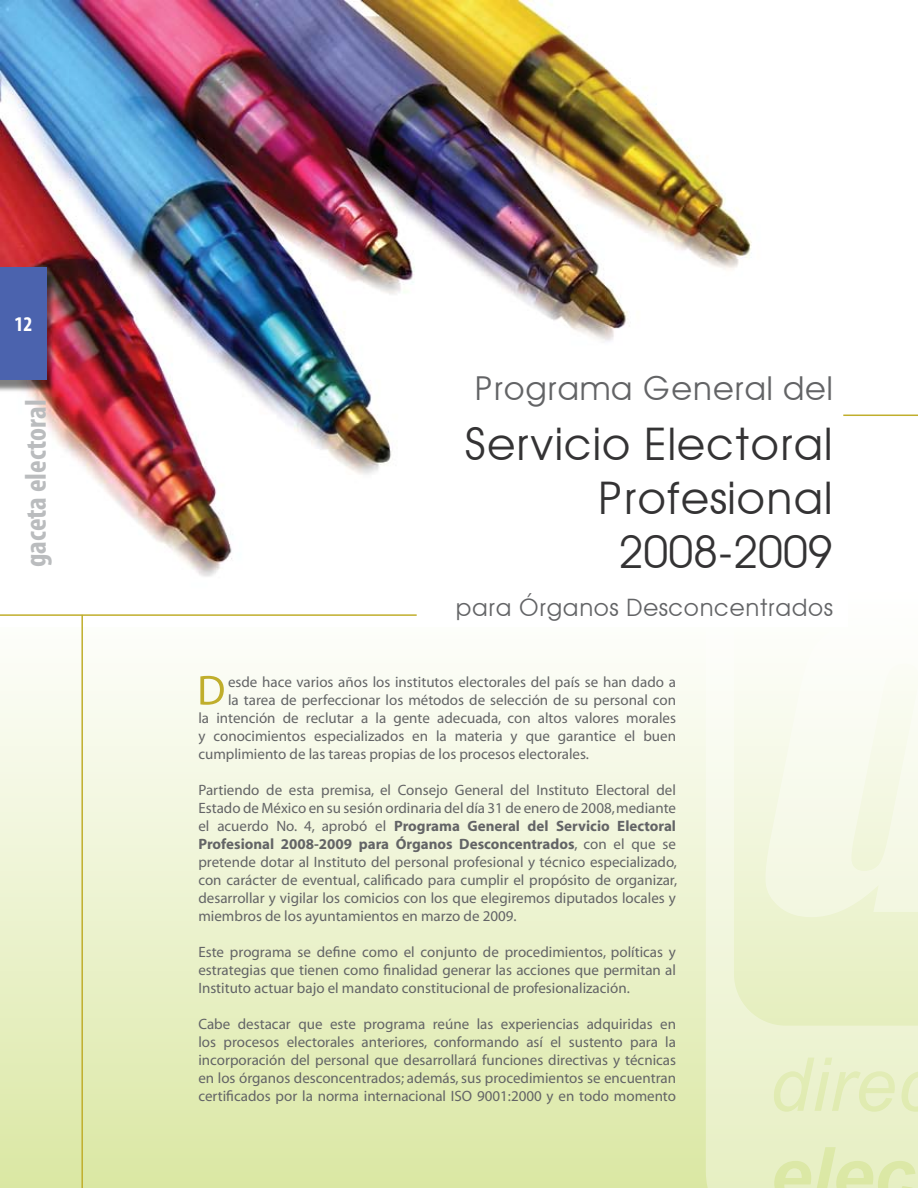
<style>
.page{position:relative;width:918px;height:1188px;background:#fff}
.page>*{position:absolute;margin:0;border:0;box-sizing:border-box;transform-origin:0 0}
.t1{font:45px/54px "Avant Garde";color:#343334;text-align:right}
.t2{font:33px "Avant Garde";color:#636466}
.t3{font:700 condensed 30px "Myriad Pro";color:#babcbe}
.t4{font:24px "Avant Garde";color:#636466}
.t5{font:700 condensed 21px "Myriad Pro";color:#fff}
.t6{font:15px/18px "Myriad";color:#636466;text-align:justify}
.s1{font-weight:700}
</style>
<div class="page">
<div style="left:0;top:584px;width:918px;height:604px;background:linear-gradient(to bottom,#fff,#dbe8a4)"></div>
<svg style="left:706px;top:626px;width:212px;height:562px;background:#ecf2d0"></svg>
<svg style="left:766px;top:584px;width:152px;height:333px;fill:#f7faed"></svg>
<img style="left:0;top:0;width:847px;height:626px">
<div style="left:0;top:270px;width:57px;height:124px;background:#000;opacity:.5"></div>
<div style="left:0;top:267px;width:47px;height:113px;background:#4b63ae"></div>
<hr style="left:843px;top:415px;width:75px;height:1px;background:#c0ae2c">
<hr style="left:0;top:614px;width:417px;height:2px;background:#c0ae2c">
<hr style="left:81px;top:615px;width:2px;height:573px;background:#c0ae2c">
<svg style="left:200px;top:676px;width:24px;height:29px"></svg>
<h3 class="t5" style="left:14px;top:311px;width:18px">12</h3>
<h3 class="t3" style="left:17px;top:567px;width:169px;rotate:-90deg">gaceta electoral</h3>
<h2 class="t2" style="left:474px;top:369px;width:361px">Programa General del</h2>
<h1 class="t1" style="left:464px;top:417px;width:370px">Servicio Electoral<br>Profesional<br>2008-2009</h1>
<h3 class="t4" style="left:455px;top:593px;width:379px">para Órganos Desconcentrados</h3>
<p class="t6" style="left:228px;top:674px;width:449px">esde hace varios años los institutos electorales del país se han dado a</p>
<p class="t6" style="left:228px;top:692px;width:450px">la tarea de perfeccionar los métodos de selección de su personal con</p>
<p class="t6" style="left:198px;top:710px;width:479px">la intención de reclutar a la gente adecuada, con altos valores morales</p>
<p class="t6" style="left:198px;top:728px;width:479px">y conocimientos especializados en la materia y que garantice el buen</p>
<p class="t6" style="left:198px;top:746px;width:392px">cumplimiento de las tareas propias de los procesos electorales.</p>
<p class="t6" style="left:198px;top:782px;width:480px">Partiendo de esta premisa, el Consejo General del Instituto Electoral del Estado de México en su sesión ordinaria del día 31 de enero de 2008, mediante el acuerdo No. 4, aprobó el <span class="s1">Programa General del Servicio Electoral Profesional 2008-2009 para Órganos Desconcentrados</span>, con el que se pretende dotar al Instituto del personal profesional y técnico especializado, con carácter de eventual, calificado para cumplir el propósito de organizar, desarrollar y vigilar los comicios con los que elegiremos diputados locales y miembros de los ayuntamientos en marzo de 2009.</p>
<p class="t6" style="left:198px;top:944px;width:479px">Este programa se define como el conjunto de procedimientos, políticas y estrategias que tienen como finalidad generar las acciones que permitan al Instituto actuar bajo el mandato constitucional de profesionalización.</p>
<p class="t6" style="left:198px;top:1016px;width:479px">Cabe destacar que este programa reúne las experiencias adquiridas en los procesos electorales anteriores, conformando así el sustento para la incorporación del personal que desarrollará funciones directivas y técnicas en los órganos desconcentrados; además, sus procedimientos se encuentran certificados por la norma internacional ISO 9001:2000 y en todo momento</p>
</div>
